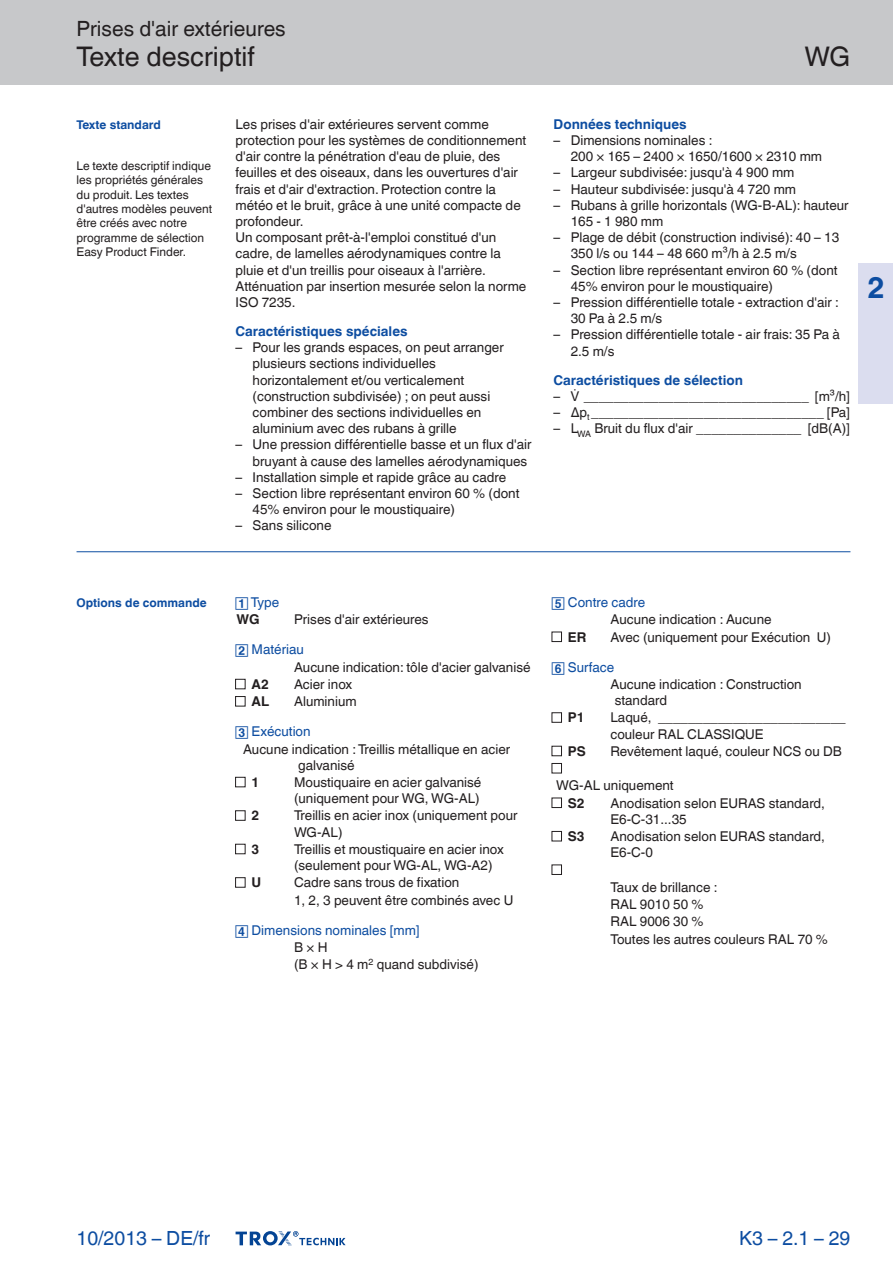
<style>
.page{position:relative;width:893px;height:1263px;background:#fff}
.page>*{position:absolute;margin:0;border:0;box-sizing:border-box;transform-origin:0 0}
.t1{font:700 30px "TROX Helvetica";color:#0d4da1}
.t2{font:27px "TROX Helvetica";color:#231f20}
.t3{font:21px "TROX Helvetica";color:#231f20}
.t4{font:19.5px "TROX Helvetica";color:#0d4da1}
.t5{font:13.5px/16.2px "TROX Helvetica";color:#231f20}
.t6{font:700 13.5px "TROX Helvetica";color:#0d4da1}
.t7{font:13.5px "TROX Helvetica";color:#0d4da1}
.t8{font:700 13.5px "TROX Helvetica";color:#231f20}
.t9{font:12px/14.4px "TROX Helvetica";color:#231f20}
.t10{font:700 12px "TROX Helvetica";color:#0d4da1}
</style>
<div class="page">
<div style="left:0;top:0;width:893px;height:85px;background:#c7c8ca"></div>
<div style="left:859px;top:264px;width:34px;height:140px;background:#dbddef"></div>
<hr style="left:77px;top:551px;width:773px;height:1px;background:#0d4da1">
<div style="left:235px;top:679px;width:10px;height:10px;border:1px solid #231f20"></div>
<div style="left:235px;top:696px;width:10px;height:10px;border:1px solid #231f20"></div>
<div style="left:235px;top:777px;width:10px;height:10px;border:1px solid #231f20"></div>
<div style="left:235px;top:810px;width:10px;height:11px;border:1px solid #231f20"></div>
<div style="left:235px;top:844px;width:10px;height:10px;border:1px solid #231f20"></div>
<div style="left:235px;top:877px;width:10px;height:11px;border:1px solid #231f20"></div>
<div style="left:552px;top:632px;width:10px;height:10px;border:1px solid #231f20"></div>
<div style="left:552px;top:712px;width:10px;height:11px;border:1px solid #231f20"></div>
<div style="left:552px;top:746px;width:10px;height:10px;border:1px solid #231f20"></div>
<div style="left:552px;top:763px;width:10px;height:10px;border:1px solid #231f20"></div>
<div style="left:552px;top:798px;width:10px;height:10px;border:1px solid #231f20"></div>
<div style="left:552px;top:831px;width:10px;height:10px;border:1px solid #231f20"></div>
<div style="left:552px;top:864px;width:10px;height:11px;border:1px solid #231f20"></div>
<svg style="left:236px;top:1231px;width:110px;height:15px"></svg>
<h3 class="t3" style="left:77px;top:17px;width:211px">Prises d'air extérieures</h3>
<h2 class="t2" style="left:77px;top:41px;width:180px">Texte descriptif</h2>
<h2 class="t2" style="left:804px;top:41px;width:48px">WG</h2>
<p class="t10" style="left:77px;top:117px;width:86px">Texte standard</p>
<p class="t9" style="left:77px;top:159px;width:137px">Le texte descriptif indique les propriétés générales du produit. Les textes d'autres modèles peuvent être créés avec notre programme de sélection<br>Easy Product Finder.</p>
<p class="t5" style="left:236px;top:116px;width:292px">Les prises d'air extérieures servent comme protection pour les systèmes de conditionnement d'air contre la pénétration d'eau de pluie, des feuilles et des oiseaux, dans les ouvertures d'air frais et d'air d'extraction. Protection contre la météo et le bruit, grâce à une unité compacte de profondeur.<br>Un composant prêt-à-l'emploi constitué d'un cadre, de lamelles aérodynamiques contre la pluie et d'un treillis pour oiseaux à l'arrière.<br>Atténuation par insertion mesurée selon la norme ISO 7235.</p>
<p class="t6" style="left:236px;top:323px;width:174px">Caractéristiques spéciales</p>
<p class="t5" style="left:253px;top:339px;width:253px;text-indent:-17px">– Pour les grands espaces, on peut arranger plusieurs sections individuelles horizontalement et/ou verticalement (construction subdivisée) ; on peut aussi combiner des sections individuelles en aluminium avec des rubans à grille</p>
<p class="t5" style="left:253px;top:437px;width:280px;text-indent:-17px">– Une pression différentielle basse et un flux d'air bruyant à cause des lamelles aérodynamiques</p>
<p class="t5" style="left:236px;top:469px;width:272px">– Installation simple et rapide grâce au cadre</p>
<p class="t5" style="left:253px;top:485px;width:268px;text-indent:-17px">– Section libre représentant environ 60 % (dont<br>45% environ pour le moustiquaire)</p>
<p class="t5" style="left:236px;top:518px;width:97px">– Sans silicone</p>
<p class="t6" style="left:554px;top:116px;width:135px">Données techniques</p>
<p class="t5" style="left:571px;top:132px;width:253px;text-indent:-17px">– Dimensions nominales :<br>200 × 165 – 2400 × 1650/1600 × 2310 mm</p>
<p class="t5" style="left:554px;top:165px;width:242px">– Largeur subdivisée: jusqu'à 4 900 mm</p>
<p class="t5" style="left:554px;top:181px;width:244px">– Hauteur subdivisée: jusqu'à 4 720 mm</p>
<p class="t5" style="left:571px;top:197px;width:279px;text-indent:-17px">– Rubans à grille horizontals (WG-B-AL): hauteur<br>165 - 1 980 mm</p>
<p class="t5" style="left:571px;top:229px;width:270px;text-indent:-17px">– Plage de débit (construction indivisé): 40 – 13<br>350 l/s ou 144 – 48 660 m³/h à 2.5 m/s</p>
<p class="t5" style="left:571px;top:262px;width:268px;text-indent:-17px">– Section libre représentant environ 60 % (dont<br>45% environ pour le moustiquaire)</p>
<p class="t5" style="left:571px;top:294px;width:270px;text-indent:-17px">– Pression différentielle totale - extraction d'air :<br>30 Pa à 2.5 m/s</p>
<p class="t5" style="left:571px;top:327px;width:271px;text-indent:-17px">– Pression différentielle totale - air frais: 35 Pa à<br>2.5 m/s</p>
<p class="t6" style="left:554px;top:372px;width:191px">Caractéristiques de sélection</p>
<p class="t5" style="left:554px;top:388px;width:298px">– ______________________________ [m³/h]</p>
<p class="t5" style="left:554px;top:404px;width:298px">– Δp<sub>t</sub> _______________________________ [Pa]</p>
<p class="t5" style="left:554px;top:420px;width:298px">– L<sub>WA</sub> Bruit du flux d'air ______________ [dB(A)]</p>
<h1 class="t1" style="left:867px;top:270px;width:19px">2</h1>
<p class="t10" style="left:77px;top:596px;width:132px">Options de commande</p>
<p class="t7" style="left:251px;top:595px;width:30px">Type</p>
<p class="t8" style="left:237px;top:612px;width:25px">WG</p>
<p class="t5" style="left:294px;top:612px;width:136px">Prises d'air extérieures</p>
<p class="t7" style="left:252px;top:642px;width:54px">Matériau</p>
<p class="t5" style="left:294px;top:659px;width:238px">Aucune indication: tôle d'acier galvanisé</p>
<p class="t8" style="left:252px;top:676px;width:19px">A2</p>
<p class="t5" style="left:294px;top:676px;width:60px">Acier inox</p>
<p class="t8" style="left:252px;top:694px;width:19px">AL</p>
<p class="t5" style="left:294px;top:693px;width:64px">Aluminium</p>
<p class="t7" style="left:252px;top:724px;width:61px">Exécution</p>
<p class="t5" style="left:298px;top:741px;width:213px;text-indent:-55px">Aucune indication : Treillis métallique en acier galvanisé</p>
<p class="t8" style="left:252px;top:774px;width:9px">1</p>
<p class="t5" style="left:294px;top:774px;width:189px">Moustiquaire en acier galvanisé (uniquement pour WG, WG-AL)</p>
<p class="t8" style="left:251px;top:808px;width:9px">2</p>
<p class="t5" style="left:294px;top:808px;width:225px">Treillis en acier inox (uniquement pour<br>WG-AL)</p>
<p class="t8" style="left:251px;top:841px;width:9px">3</p>
<p class="t5" style="left:294px;top:841px;width:211px">Treillis et moustiquaire en acier inox (seulement pour WG-AL, WG-A2)</p>
<p class="t8" style="left:251px;top:875px;width:11px">U</p>
<p class="t5" style="left:294px;top:875px;width:167px">Cadre sans trous de fixation</p>
<p class="t5" style="left:294px;top:892px;width:221px">1, 2, 3 peuvent être combinés avec U</p>
<p class="t7" style="left:252px;top:922px;width:170px">Dimensions nominales [mm]</p>
<p class="t5" style="left:294px;top:939px;width:186px;line-height:17.2px">B×H<br>(B × H &gt; 4 m<sup>2</sup> quand subdivisé)</p>
<p class="t7" style="left:568px;top:595px;width:79px">Contre cadre</p>
<p class="t5" style="left:610px;top:612px;width:163px">Aucune indication : Aucune</p>
<p class="t7" style="left:568px;top:659px;width:48px">Surface</p>
<p class="t5" style="left:615px;top:676px;width:189px;text-indent:-4px">Aucune indication : Construction standard</p>
<p class="t8" style="left:568px;top:629px;width:20px">ER</p>
<p class="t5" style="left:610px;top:629px;width:222px">Avec (uniquement pour Exécution U)</p>
<p class="t8" style="left:568px;top:710px;width:18px">P1</p>
<p class="t5" style="left:610px;top:710px;width:237px">Laqué, _________________________ couleur RAL CLASSIQUE</p>
<p class="t8" style="left:568px;top:743px;width:19px">PS</p>
<p class="t5" style="left:610px;top:743px;width:233px">Revêtement laqué, couleur NCS ou DB</p>
<p class="t8" style="left:568px;top:795px;width:18px">S2</p>
<p class="t5" style="left:610px;top:795px;width:216px">Anodisation selon EURAS standard,<br>E6-C-31...35</p>
<p class="t8" style="left:568px;top:828px;width:18px">S3</p>
<p class="t5" style="left:610px;top:828px;width:216px">Anodisation selon EURAS standard,<br>E6-C-0</p>
<p class="t5" style="left:556px;top:778px;width:119px">WG-AL uniquement</p>
<p class="t5" style="left:610px;top:878px;width:219px;line-height:17.2px">Taux de brillance :<br>RAL 9010 50 %<br>RAL 9006 30 %<br>Toutes les autres couleurs RAL 70 %</p>
<h3 class="t4" style="left:77px;top:1227px;width:135px">10/2013 – DE/fr</h3>
<h3 class="t4" style="left:739px;top:1227px;width:113px">K3 – 2.1 – 29</h3>
</div>
